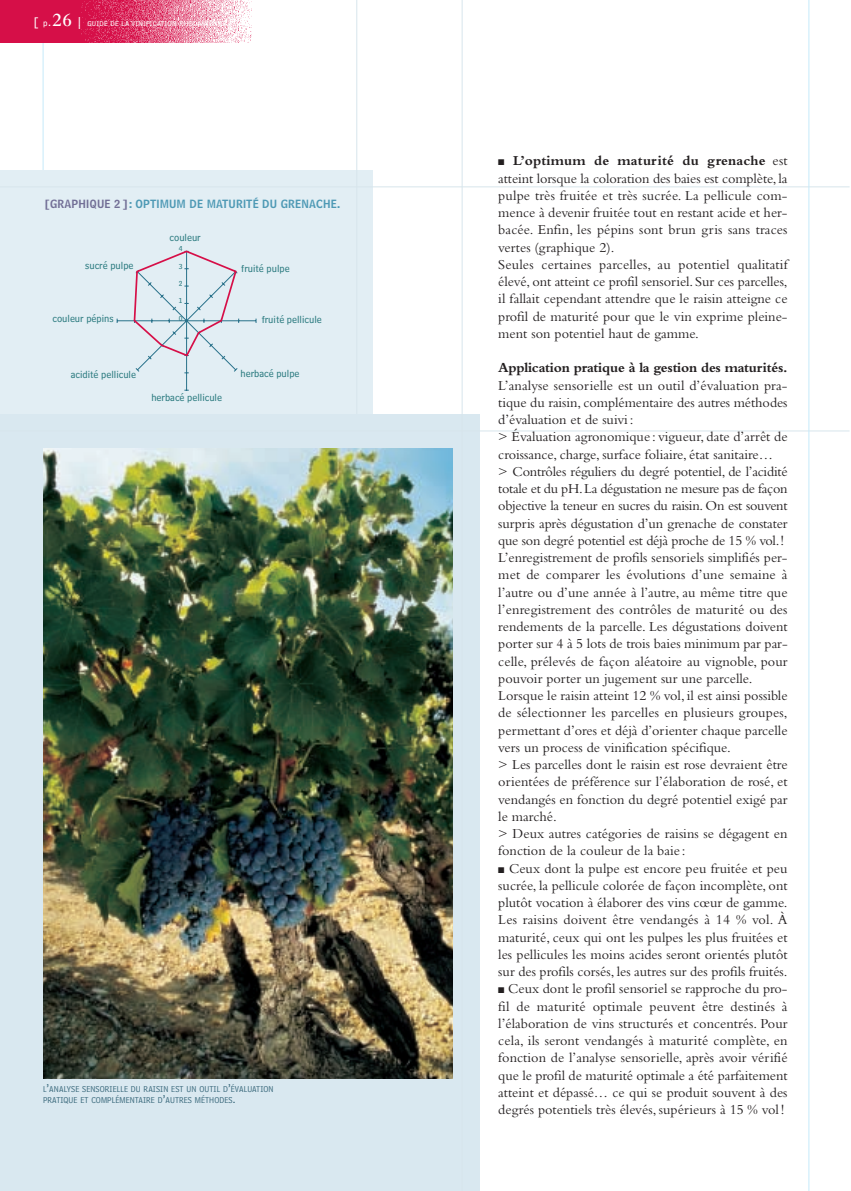
<style>
.page{position:relative;width:851px;height:1191px;background:#fff}
.page>*{position:absolute;margin:0;border:0;box-sizing:border-box;transform-origin:0 0}
.t1{font:14.25px/17.2px "Bembo";color:#231f20}
.t2{font:700 14.25px "Bembo";letter-spacing:-.02em;color:#231f20}
.t3{font:11.25px "Bell Centennial Name And Number";letter-spacing:.01em;color:#4e99b5}
.t4{font:10.5px "Bell Centennial Sub Caption";color:#2f7d82}
.t5{font:9px/11.1px "Bell Centennial Address";letter-spacing:.01em;color:#356578}
.t6{font:7.5px "Bell Centennial Sub Caption";color:#2f7d82}
.t7{font:7.35px "Bell Centennial Sub Caption";letter-spacing:.025em;color:#fff}
.s1{font-size:12px}
.s2{font-size:9px}
.s3{font-family:"Bembo";font-weight:600;font-size:19.5px}
.s4{color:#726f96}
.s5{font-weight:700}
</style>
<div class="page">
<hr style="left:43px;top:0;width:1px;height:1191px;background:#c6eafa">
<div style="left:0;top:171px;width:372px;height:276px;background:#e2eef4"></div>
<hr style="left:356px;top:0;width:1px;height:443px;background:#d7e5ec">
<hr style="left:0;top:186px;width:849px;height:1px;background:#d7e5ec">
<div style="left:0;top:414px;width:479px;height:777px;background:#d9e8f0"></div>
<hr style="left:461px;top:0;width:1px;height:1191px;background:#d7e5ec">
<hr style="left:0;top:431px;width:849px;height:1px;background:#d7e5ec">
<img style="left:0;top:0;width:252px;height:43px">
<hr style="left:808px;top:0;width:1px;height:1191px;background:#c6eafa">
<img style="left:43px;top:448px;width:410px;height:630px">
<svg style="left:116px;top:250px;width:141px;height:141px"></svg>
<p class="t7" style="left:34px;top:21px;width:200px"><span class="s1">[</span> <span class="s2">p</span><span class="s1">.</span><span class="s3">26</span> <span class="s1">|</span> GUIDE DE LA VINIFICATION RHODANIENNE<span class="s1">]</span></p>
<p class="t3" style="left:44px;top:200px;width:298px"><span class="s4">[GRAPHIQUE 2 ]</span>: OPTIMUM DE MATURITÉ DU GRENACHE.</p>
<p class="t4" style="left:170px;top:234px;width:33px">couleur</p>
<p class="t6" style="left:179px;top:246px;width:5px">4</p>
<p class="t4" style="left:85px;top:262px;width:50px">sucré pulpe</p>
<p class="t6" style="left:179px;top:263px;width:5px">3</p>
<p class="t4" style="left:241px;top:265px;width:50px">fruité pulpe</p>
<p class="t6" style="left:179px;top:281px;width:5px">2</p>
<p class="t6" style="left:179px;top:298px;width:5px">1</p>
<p class="t4" style="left:52px;top:315px;width:63px">couleur pépins</p>
<p class="t6" style="left:179px;top:316px;width:5px">0</p>
<p class="t4" style="left:262px;top:316px;width:62px">fruité pellicule</p>
<p class="t4" style="left:71px;top:371px;width:67px">acidité pellicule</p>
<p class="t4" style="left:240px;top:370px;width:61px">herbacé pulpe</p>
<p class="t4" style="left:151px;top:394px;width:72px">herbacé pellicule</p>
<p class="t5" style="left:43px;top:1084px;width:232px">L<span class="s1">’</span>ANALYSE SENSORIELLE DU RAISIN EST UN OUTIL D<span class="s1">’</span>ÉVALUATION<br>PRATIQUE ET COMPLÉMENTAIRE D<span class="s1">’</span>AUTRES MÉTHODES<span class="s1">.</span></p>
<p class="t1" style="left:498px;top:154px;width:291px">■ <span class="s5">L’optimum de maturité du grenache</span> est atteint lorsque la coloration des baies est complète, la pulpe très fruitée et très sucrée. La pellicule com&shy;mence à devenir fruitée tout en restant acide et her&shy;bacée. Enfin, les pépins sont brun gris sans traces vertes (graphique 2).<br>Seules certaines parcelles, au potentiel qualitatif élevé, ont atteint ce profil sensoriel. Sur ces parcelles, il fallait cependant attendre que le raisin atteigne ce profil de maturité pour que le vin exprime pleine&shy;ment son potentiel haut de gamme.</p>
<p class="t2" style="left:498px;top:363px;width:291px">Application pratique à la gestion des maturités.</p>
<p class="t1" style="left:498px;top:378px;width:291px">L’analyse sensorielle est un outil d’évaluation pra&shy;tique du raisin, complémentaire des autres méthodes d’évaluation et de suivi:<br>&gt; Évaluation agronomique: vigueur, date d’arrêt de croissance, charge, surface foliaire, état sanitaire…<br>&gt; Contrôles réguliers du degré potentiel, de l’acidité totale et du pH.La dégustation ne mesure pas de façon objective la teneur en sucres du raisin. On est souvent surpris après dégustation d’un grenache de constater que son degré potentiel est déjà proche de 15 % vol.!<br>L’enregistrement de profils sensoriels simplifiés per&shy;met de comparer les évolutions d’une semaine à l’autre ou d’une année à l’autre, au même titre que l’enregistrement des contrôles de maturité ou des rendements de la parcelle. Les dégustations doivent porter sur 4 à 5 lots de trois baies minimum par par&shy;celle, prélevés de façon aléatoire au vignoble, pour pouvoir porter un jugement sur une parcelle.<br>Lorsque le raisin atteint 12 % vol, il est ainsi possible de sélectionner les parcelles en plusieurs groupes, permettant d’ores et déjà d’orienter chaque parcelle vers un process de vinification spécifique.<br>&gt; Les parcelles dont le raisin est rose devraient être orientées de préférence sur l’élaboration de rosé, et vendangés en fonction du degré potentiel exigé par le marché.<br>&gt; Deux autres catégories de raisins se dégagent en fonction de la couleur de la baie:</p>
<p class="t1" style="left:498px;top:861px;width:291px;text-align:justify">■ Ceux dont la pulpe est encore peu fruitée et peu sucrée, la pellicule colorée de façon incomplète, ont plutôt vocation à élaborer des vins cœur de gamme.<br>Les raisins doivent être vendangés à 14 % vol. À maturité, ceux qui ont les pulpes les plus fruitées et les pellicules les moins acides seront orientés plutôt sur des profils corsés, les autres sur des profils fruités.</p>
<p class="t1" style="left:498px;top:982px;width:291px;text-align:justify">■ Ceux dont le profil sensoriel se rapproche du pro&shy;fil de maturité optimale peuvent être destinés à l’élaboration de vins structurés et concentrés. Pour cela, ils seront vendangés à maturité complète, en fonction de l’analyse sensorielle, après avoir vérifié que le profil de maturité optimale a été parfaitement atteint et dépassé… ce qui se produit souvent à des degrés potentiels très élevés, supérieurs à 15 % vol!</p>
</div>
